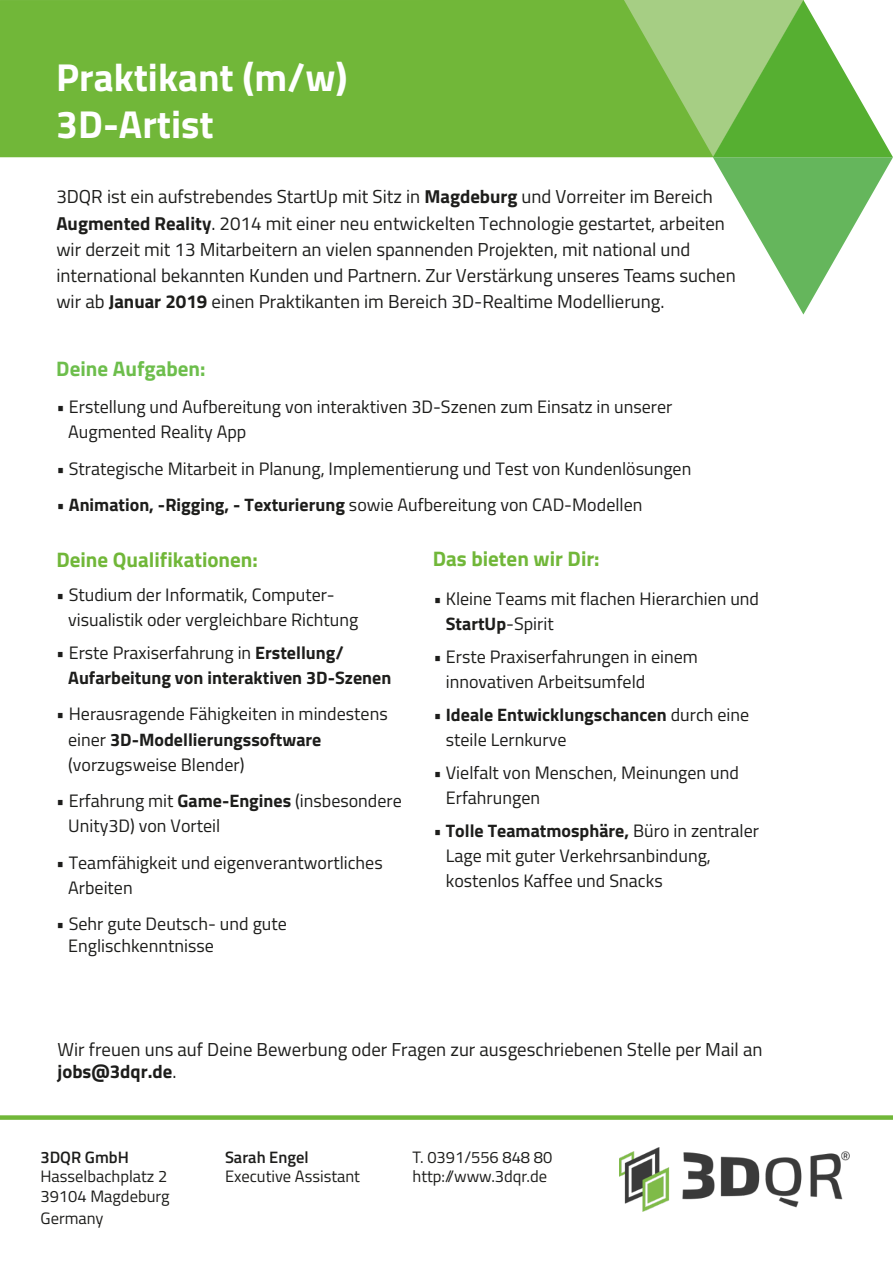
<style>
.page{position:relative;width:893px;height:1263px;background:#fff}
.page>*{position:absolute;margin:0;border:0;box-sizing:border-box;transform-origin:0 0}
.t1{font:700 39px/46.8px "Titillium Web";color:#fff}
.t2{font:700 21px "Titillium Web";color:#71b739}
.t3{font:700 21px "Titillium Web";color:#6dbe4c}
.t4{font:18.75px/26.2px "Titillium Web";color:#1d1d1b}
.t5{font:18px/25.2px "Titillium Web";color:#1d1d1b}
.t6{font:700 18px/25.2px "Titillium Web";color:#1d1d1b}
.t7{font:16.5px/19.8px "Titillium Web";color:#1d1d1b}
.t8{font:600 16.5px "Titillium Web";color:#1d1d1b}
.s1{font-weight:700}
.s2{font-weight:400}
</style>
<div class="page">
<img style="left:619px;top:1147px;width:230px;height:64px">
<div style="left:0;top:0;width:624px;height:157px;background:#71b739"></div>
<svg style="left:624px;top:0;width:269px;height:314px"></svg>
<div style="left:0;top:1115px;width:893px;height:5px;background:#71b739"></div>
<h1 class="t1" style="left:56px;top:52px;width:293px">Praktikant (m/w)<br>3D-Artist</h1>
<p class="t4" style="left:56px;top:183px;width:681px">3DQR ist ein aufstrebendes StartUp mit Sitz in <span class="s1">Magdeburg</span> und Vorreiter im Bereich <span class="s1">Augmented Reality</span>. 2014 mit einer neu entwickelten Technologie gestartet, arbeiten wir derzeit mit 13 Mitarbeitern an vielen spannenden Projekten, mit national und international bekannten Kunden und Partnern. Zur Verstärkung unseres Teams suchen wir ab <span class="s1">Januar 2019</span> einen Praktikanten im Bereich 3D-Realtime Modellierung.</p>
<p class="t3" style="left:56px;top:353px;width:151px">Deine Aufgaben:</p>
<p class="t5" style="left:68px;top:393px;width:606px;text-indent:-12px">• Erstellung und Aufbereitung von interaktiven 3D-Szenen zum Einsatz in unserer<br>Augmented Reality App</p>
<p class="t5" style="left:56px;top:455px;width:637px">• Strategische Mitarbeit in Planung, Implementierung und Test von Kundenlösungen</p>
<p class="t5" style="left:56px;top:491px;width:588px">• <span class="s1">Animation, -Rigging, - Texturierung</span> sowie Aufbereitung von CAD-Modellen</p>
<p class="t2" style="left:56px;top:544px;width:203px">Deine Qualifikationen:</p>
<p class="t5" style="left:68px;top:581px;width:292px;text-indent:-12px">• Studium der Informatik, Computer&shy;visualistik oder vergleichbare Richtung</p>
<p class="t6" style="left:68px;top:639px;width:325px;text-indent:-12px"><span class="s2">• Erste Praxiserfahrung in</span> Erstellung/<br>Aufarbeitung von interaktiven 3D-Szenen</p>
<p class="t5" style="left:68px;top:701px;width:321px;text-indent:-12px">• Herausragende Fähigkeiten in mindestens einer <span class="s1">3D-Modellierungssoftware </span>(vorzugsweise Blender)</p>
<p class="t5" style="left:68px;top:787px;width:335px;text-indent:-12px">• Erfahrung mit <span class="s1">Game-Engines</span> (insbesondere<br>Unity3D) von Vorteil</p>
<p class="t5" style="left:68px;top:849px;width:316px;text-indent:-12px">• Teamfähigkeit und eigenverantwortliches<br>Arbeiten</p>
<p class="t5" style="left:68px;top:912px;width:220px;line-height:21.6px;text-indent:-12px">• Sehr gute Deutsch- und gute<br>Englischkenntnisse</p>
<p class="t2" style="left:433px;top:543px;width:168px">Das bieten wir Dir:</p>
<p class="t5" style="left:446px;top:585px;width:315px;text-indent:-12px">• Kleine Teams mit flachen Hierarchien und<br><span class="s1">StartUp</span>-Spirit</p>
<p class="t5" style="left:446px;top:643px;width:254px;text-indent:-12px">• Erste Praxiserfahrungen in einem innovativen Arbeitsumfeld</p>
<p class="t5" style="left:446px;top:701px;width:305px;text-indent:-12px">• <span class="s1">Ideale Entwicklungschancen</span> durch eine steile Lernkurve</p>
<p class="t5" style="left:446px;top:759px;width:295px;text-indent:-12px">• Vielfalt von Menschen, Meinungen und<br>Erfahrungen</p>
<p class="t5" style="left:446px;top:817px;width:315px;text-indent:-12px">• <span class="s1">Tolle Teamatmosphäre,</span> Büro in zentraler<br>Lage mit guter Verkehrsanbindung, kostenlos Kaffee und Snacks</p>
<p class="t4" style="left:58px;top:1037px;width:706px;line-height:22.5px">Wir freuen uns auf Deine Bewerbung oder Fragen zur ausgeschriebenen Stelle per Mail an <span class="s1">jobs@3dqr.de</span>.</p>
<p class="t8" style="left:40px;top:1144px;width:90px">3DQR GmbH</p>
<p class="t7" style="left:40px;top:1166px;width:131px">Hasselbachplatz 2<br>39104 Magdeburg</p>
<p class="t7" style="left:40px;top:1207px;width:65px">Germany</p>
<p class="t8" style="left:225px;top:1144px;width:85px">Sarah Engel</p>
<p class="t7" style="left:225px;top:1166px;width:136px">Executive Assistant</p>
<p class="t7" style="left:413px;top:1146px;width:141px">T. 0391/556 848 80 http://www.3dqr.de</p>
</div>
